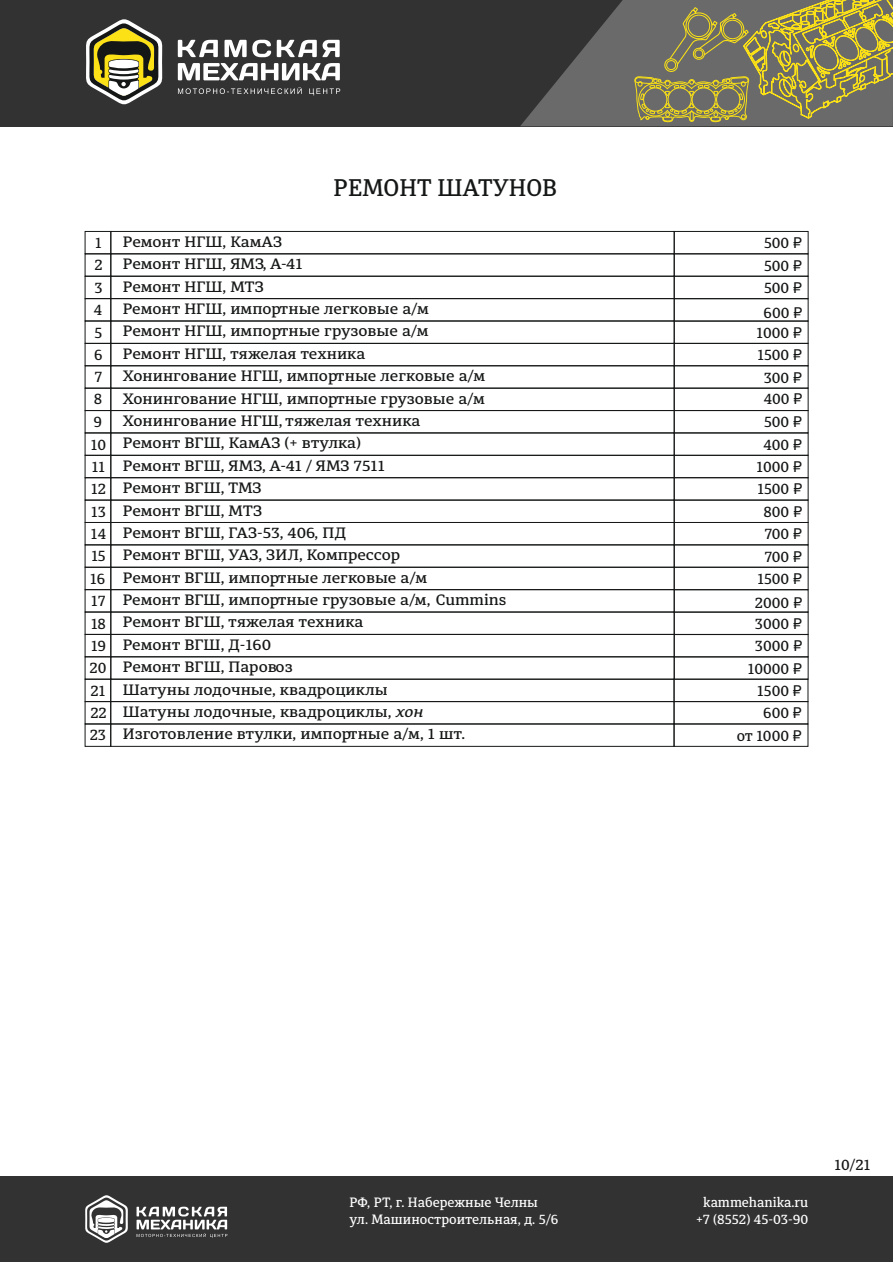
<style>
.page{position:relative;width:893px;height:1262px;background:#fff}
.page>*{position:absolute;margin:0;border:0;box-sizing:border-box;transform-origin:0 0}
.t1{font:500 24px "Diaria Pro";color:#151616}
.t2{font:500 15px/21.8px "Diaria Pro";color:#151616}
.t3{font:500 15px "Diaria Pro";color:#151616;scale:1.09 1}
.t4{font:500 13.5px/16.4px "Diaria Pro";color:#fff}
.s1{font-family:"Arial";font-weight:400}
.s2{font-style:italic}
</style>
<div class="page">
<div style="left:85px;top:231px;width:26px;height:23px;border:1px solid #151616"></div>
<div style="left:110px;top:231px;width:564px;height:23px;border:1px solid #151616"></div>
<div style="left:673px;top:231px;width:135px;height:23px;border:1px solid #151616"></div>
<div style="left:85px;top:253px;width:26px;height:24px;border:1px solid #151616"></div>
<div style="left:110px;top:253px;width:564px;height:24px;border:1px solid #151616"></div>
<div style="left:673px;top:253px;width:135px;height:24px;border:1px solid #151616"></div>
<div style="left:0;top:1176px;width:893px;height:86px;background:#323232"></div>
<svg style="left:136px;top:1206px;width:91px;height:31px"></svg>
<svg style="left:85px;top:1195px;width:43px;height:48px"></svg>
<div style="left:0;top:0;width:893px;height:127px;background:#323232"></div>
<svg style="left:178px;top:40px;width:161px;height:17px"></svg>
<svg style="left:178px;top:87px;width:162px;height:8px"></svg>
<svg style="left:178px;top:63px;width:162px;height:17px"></svg>
<svg style="left:86px;top:19px;width:77px;height:86px"></svg>
<svg style="left:520px;top:0;width:114px;height:126px;fill:#696a69"></svg>
<div style="left:85px;top:276px;width:26px;height:23px;border:1px solid #151616"></div>
<div style="left:110px;top:276px;width:564px;height:23px;border:1px solid #151616"></div>
<div style="left:673px;top:276px;width:135px;height:23px;border:1px solid #151616"></div>
<div style="left:85px;top:320px;width:26px;height:24px;border:1px solid #151616"></div>
<div style="left:110px;top:298px;width:564px;height:23px;border:1px solid #151616"></div>
<div style="left:673px;top:298px;width:135px;height:23px;border:1px solid #151616"></div>
<div style="left:85px;top:343px;width:26px;height:23px;border:1px solid #151616"></div>
<div style="left:85px;top:365px;width:26px;height:23px;border:1px solid #151616"></div>
<div style="left:110px;top:365px;width:564px;height:23px;border:1px solid #151616"></div>
<div style="left:673px;top:365px;width:135px;height:23px;border:1px solid #151616"></div>
<div style="left:85px;top:432px;width:26px;height:24px;border:1px solid #151616"></div>
<div style="left:110px;top:432px;width:564px;height:24px;border:1px solid #151616"></div>
<div style="left:673px;top:432px;width:135px;height:24px;border:1px solid #151616"></div>
<div style="left:85px;top:455px;width:26px;height:23px;border:1px solid #151616"></div>
<div style="left:110px;top:455px;width:564px;height:23px;border:1px solid #151616"></div>
<div style="left:673px;top:455px;width:135px;height:23px;border:1px solid #151616"></div>
<div style="left:85px;top:477px;width:26px;height:23px;border:1px solid #151616"></div>
<div style="left:110px;top:499px;width:564px;height:24px;border:1px solid #151616"></div>
<div style="left:673px;top:499px;width:135px;height:24px;border:1px solid #151616"></div>
<svg style="left:634px;top:0;width:259px;height:126px"></svg>
<div style="left:85px;top:298px;width:26px;height:23px;border:1px solid #151616"></div>
<div style="left:110px;top:320px;width:564px;height:24px;border:1px solid #151616"></div>
<div style="left:673px;top:320px;width:135px;height:24px;border:1px solid #151616"></div>
<div style="left:85px;top:388px;width:26px;height:23px;border:1px solid #151616"></div>
<div style="left:673px;top:388px;width:135px;height:23px;border:1px solid #151616"></div>
<div style="left:110px;top:388px;width:564px;height:23px;border:1px solid #151616"></div>
<div style="left:85px;top:499px;width:26px;height:24px;border:1px solid #151616"></div>
<div style="left:110px;top:522px;width:564px;height:23px;border:1px solid #151616"></div>
<div style="left:673px;top:522px;width:135px;height:23px;border:1px solid #151616"></div>
<div style="left:85px;top:522px;width:26px;height:23px;border:1px solid #151616"></div>
<div style="left:110px;top:544px;width:564px;height:23px;border:1px solid #151616"></div>
<div style="left:673px;top:544px;width:135px;height:23px;border:1px solid #151616"></div>
<div style="left:85px;top:544px;width:26px;height:23px;border:1px solid #151616"></div>
<div style="left:110px;top:567px;width:564px;height:23px;border:1px solid #151616"></div>
<div style="left:673px;top:567px;width:135px;height:23px;border:1px solid #151616"></div>
<div style="left:110px;top:589px;width:564px;height:23px;border:1px solid #151616"></div>
<div style="left:673px;top:589px;width:135px;height:23px;border:1px solid #151616"></div>
<div style="left:85px;top:611px;width:26px;height:24px;border:1px solid #151616"></div>
<div style="left:85px;top:634px;width:26px;height:23px;border:1px solid #151616"></div>
<div style="left:85px;top:679px;width:26px;height:23px;border:1px solid #151616"></div>
<div style="left:85px;top:567px;width:26px;height:23px;border:1px solid #151616"></div>
<div style="left:110px;top:611px;width:564px;height:24px;border:1px solid #151616"></div>
<div style="left:673px;top:611px;width:135px;height:24px;border:1px solid #151616"></div>
<div style="left:85px;top:656px;width:26px;height:23px;border:1px solid #151616"></div>
<div style="left:110px;top:679px;width:564px;height:23px;border:1px solid #151616"></div>
<div style="left:673px;top:679px;width:135px;height:23px;border:1px solid #151616"></div>
<div style="left:110px;top:701px;width:564px;height:23px;border:1px solid #151616"></div>
<div style="left:673px;top:701px;width:135px;height:23px;border:1px solid #151616"></div>
<div style="left:85px;top:701px;width:26px;height:23px;border:1px solid #151616"></div>
<div style="left:110px;top:634px;width:564px;height:23px;border:1px solid #151616"></div>
<div style="left:673px;top:634px;width:135px;height:23px;border:1px solid #151616"></div>
<div style="left:110px;top:656px;width:564px;height:23px;border:1px solid #151616"></div>
<div style="left:673px;top:656px;width:135px;height:23px;border:1px solid #151616"></div>
<div style="left:110px;top:477px;width:564px;height:23px;border:1px solid #151616"></div>
<div style="left:673px;top:477px;width:135px;height:23px;border:1px solid #151616"></div>
<div style="left:85px;top:723px;width:26px;height:23px;border:1px solid #151616"></div>
<div style="left:110px;top:723px;width:564px;height:23px;border:1px solid #151616"></div>
<div style="left:673px;top:723px;width:135px;height:23px;border:1px solid #151616"></div>
<h1 class="t1" style="left:333px;top:178px;width:225px">РЕМОНТ ШАТУНОВ</h1>
<p class="t2" style="left:95px;top:233px;width:8px">1</p>
<p class="t3" style="left:123px;top:236px;width:148px">Ремонт НГШ, КамАЗ</p>
<p class="t2" style="left:764px;top:234px;width:39px">500 <span class="s1">₽</span></p>
<p class="t2" style="left:94px;top:256px;width:10px">2</p>
<p class="t3" style="left:123px;top:258px;width:166px">Ремонт НГШ, ЯМЗ, А-41</p>
<p class="t2" style="left:764px;top:256px;width:39px">500 <span class="s1">₽</span></p>
<p class="t2" style="left:94px;top:278px;width:10px">3</p>
<p class="t3" style="left:123px;top:280px;width:131px">Ремонт НГШ, МТЗ</p>
<p class="t2" style="left:764px;top:278px;width:39px">500 <span class="s1">₽</span></p>
<p class="t2" style="left:93px;top:300px;width:10px">4</p>
<p class="t3" style="left:123px;top:303px;width:282px">Ремонт НГШ, импортные легковые а/м</p>
<p class="t2" style="left:763px;top:303px;width:40px">600 <span class="s1">₽</span></p>
<p class="t2" style="left:95px;top:323px;width:9px">5</p>
<p class="t3" style="left:123px;top:325px;width:282px">Ремонт НГШ, импортные грузовые а/м</p>
<p class="t2" style="left:756px;top:323px;width:47px">1000 <span class="s1">₽</span></p>
<p class="t2" style="left:94px;top:345px;width:10px">6</p>
<p class="t3" style="left:123px;top:347px;width:224px">Ремонт НГШ, тяжелая техника</p>
<p class="t2" style="left:757px;top:346px;width:46px">1500 <span class="s1">₽</span></p>
<p class="t2" style="left:95px;top:368px;width:9px">7</p>
<p class="t3" style="left:123px;top:370px;width:334px">Хонингование НГШ, импортные легковые а/м</p>
<p class="t2" style="left:763px;top:368px;width:40px">300 <span class="s1">₽</span></p>
<p class="t2" style="left:94px;top:390px;width:10px">8</p>
<p class="t3" style="left:123px;top:392px;width:333px">Хонингование НГШ, импортные грузовые а/м</p>
<p class="t2" style="left:763px;top:389px;width:40px">400 <span class="s1">₽</span></p>
<p class="t2" style="left:94px;top:412px;width:10px">9</p>
<p class="t3" style="left:123px;top:415px;width:274px">Хонингование НГШ, тяжелая техника</p>
<p class="t2" style="left:764px;top:413px;width:39px">500 <span class="s1">₽</span></p>
<p class="t2" style="left:91px;top:434px;width:271px">10 Ремонт ВГШ, КамАЗ (+ втулка)</p>
<p class="t2" style="left:763px;top:435px;width:40px">400 <span class="s1">₽</span></p>
<p class="t2" style="left:92px;top:456px;width:294px">11 Ремонт ВГШ, ЯМЗ, А-41 / ЯМЗ 7511</p>
<p class="t2" style="left:756px;top:457px;width:47px">1000 <span class="s1">₽</span></p>
<p class="t2" style="left:91px;top:480px;width:172px;line-height:21.3px">12<br>13 Ремонт ВГШ, МТЗ</p>
<p class="t3" style="left:123px;top:482px;width:129px">Ремонт ВГШ, ТМЗ</p>
<p class="t2" style="left:757px;top:479px;width:46px">1500 <span class="s1">₽</span></p>
<p class="t2" style="left:763px;top:502px;width:40px">800 <span class="s1">₽</span></p>
<p class="t2" style="left:91px;top:523px;width:257px">14 Ремонт ВГШ, ГАЗ-53, 406, ПД</p>
<p class="t2" style="left:764px;top:525px;width:39px">700 <span class="s1">₽</span></p>
<p class="t2" style="left:91px;top:545px;width:310px">15 Ремонт ВГШ, УАЗ, ЗИЛ, Компрессор</p>
<p class="t2" style="left:764px;top:547px;width:39px">700 <span class="s1">₽</span></p>
<p class="t2" style="left:90px;top:568px;width:338px">16 Ремонт ВГШ, импортные легковые а/м</p>
<p class="t2" style="left:757px;top:569px;width:46px">1500 <span class="s1">₽</span></p>
<p class="t2" style="left:91px;top:590px;width:417px">17 Ремонт ВГШ, импортные грузовые а/м, Cummins</p>
<p class="t2" style="left:754px;top:593px;width:49px">2000 <span class="s1">₽</span></p>
<p class="t2" style="left:91px;top:613px;width:274px">18 Ремонт ВГШ, тяжелая техника</p>
<p class="t2" style="left:755px;top:614px;width:48px">3000 <span class="s1">₽</span></p>
<p class="t2" style="left:89px;top:636px;width:300px">19<br>20<br>21 Шатуны лодочные, квадроциклы</p>
<p class="t3" style="left:123px;top:638px;width:138px">Ремонт ВГШ, Д-160</p>
<p class="t2" style="left:755px;top:636px;width:49px">3000 <span class="s1">₽</span></p>
<p class="t3" style="left:123px;top:661px;width:157px">Ремонт ВГШ, Паровоз</p>
<p class="t2" style="left:747px;top:659px;width:55px">10000 <span class="s1">₽</span></p>
<p class="t2" style="left:757px;top:681px;width:46px">1500 <span class="s1">₽</span></p>
<p class="t2" style="left:90px;top:702px;width:334px">22 Шатуны лодочные, квадроциклы, <span class="s2">хон</span></p>
<p class="t2" style="left:763px;top:704px;width:40px">600 <span class="s1">₽</span></p>
<p class="t2" style="left:90px;top:725px;width:377px">23 Изготовление втулки, импортные а/м, 1 шт.</p>
<p class="t2" style="left:736px;top:726px;width:66px">от 1000 <span class="s1">₽</span></p>
<p class="t4" style="left:349px;top:1195px;width:210px">РФ, РТ, г. Набережные Челны ул. Машиностроительная, д. 5/6</p>
<p class="t4" style="left:696px;top:1195px;width:113px;text-align:center">kammehanika.ru +7 (8552) 45-03-90</p>
<p class="t2" style="left:834px;top:1155px;width:37px">10/21</p>
</div>
